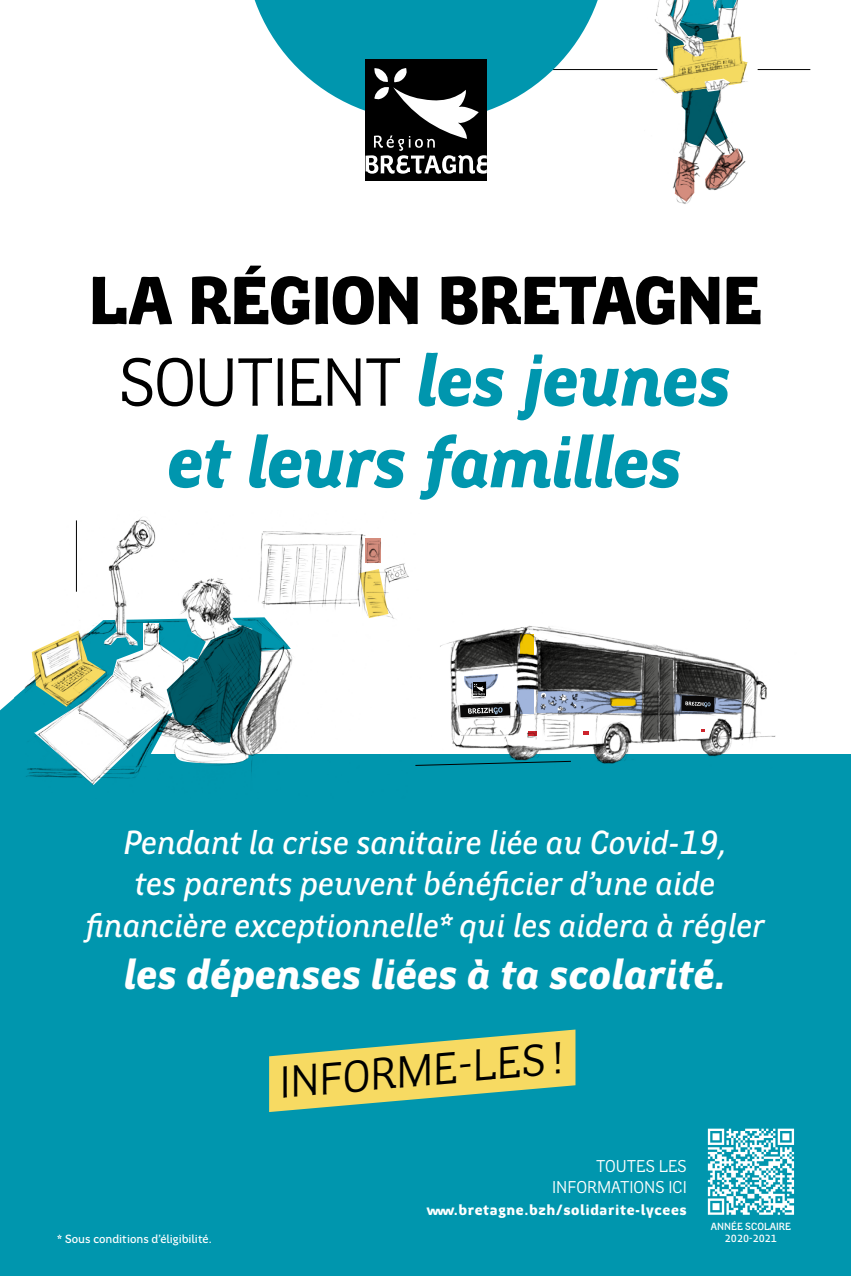
<style>
.page{position:relative;width:851px;height:1276px;background:#fff}
.page>*{position:absolute;margin:0;border:0;box-sizing:border-box;transform-origin:0 0}
.t1{font:italic 900 74.25px/81.6px "Region Bretagne New";letter-spacing:-.015em;color:#0096ae;text-align:center}
.t2{font:900 68.47px "Region Bretagne New";letter-spacing:-.025em;color:#000}
.t3{font:45px "Region Bretagne New";color:#000}
.t4{font:italic 900 42.83px "Region Bretagne New";color:#fff}
.t5{font:italic 500 33.75px/41.4px "Region Bretagne New";color:#fff;text-align:center}
.t6{font:17.25px/20.7px "Region Bretagne New";color:#fff;text-align:right}
.t7{font:900 15px "Region Bretagne New";letter-spacing:.04em;color:#fff}
.t8{font:500 12px "Region Bretagne New";color:#fff}
.t9{font:500 10.5px/12px "Region Bretagne New";color:#fff;text-align:center}
.s1{font-weight:400;font-style:normal;font-size:68.47px;color:#000}
</style>
<div class="page">
<img style="left:644px;top:0;width:104px;height:204px">
<hr style="left:517px;top:69px;width:140px;height:1px;background:#000">
<hr style="left:757px;top:69px;width:53px;height:1px;background:#000">
<div style="left:0;top:754px;width:850px;height:522px;background:#0096ae"></div>
<svg style="left:269px;top:1029px;width:307px;height:83px"></svg>
<img style="left:486px;top:625px;width:290px;height:113px">
<svg style="left:420px;top:634px;width:335px;height:132px"></svg>
<svg style="left:254px;top:0;width:354px;height:121px;fill:#0096ae"></svg>
<div style="left:365px;top:59px;width:121px;height:122px;background:#000"></div>
<svg style="left:365px;top:68px;width:121px;height:106px"></svg>
<svg style="left:20px;top:689px;width:4px;height:65px"></svg>
<img style="left:24px;top:517px;width:396px;height:268px">
<hr style="left:76px;top:520px;width:1px;height:72px;background:#000">
<svg style="left:0;top:692px;width:21px;height:62px"></svg>
<svg style="left:707px;top:1128px;width:86px;height:86px"></svg>
<h2 class="t2" style="left:88px;top:263px;width:675px">LA RÉGION BRETAGNE</h2>
<h1 class="t1" style="left:119px;top:341px;width:614px"><span class="s1">SOUTIENT</span> les jeunes et leurs familles</h1>
<p class="t5" style="left:86px;top:823px;width:681px">Pendant la crise sanitaire liée au Covid-19,<br>tes parents peuvent bénéficier d’une aide financière exceptionnelle* qui les aidera à régler</p>
<p class="t4" style="left:124px;top:950px;width:604px">les dépenses liées à ta scolarité.</p>
<h3 class="t3" style="left:276px;top:1058px;width:288px;rotate:-5deg">INFORME-LES!</h3>
<p class="t8" style="left:57px;top:1232px;width:156px">* Sous conditions d’éligibilité.</p>
<p class="t6" style="left:552px;top:1156px;width:136px">TOUTES LES<br>INFORMATIONS ICI</p>
<p class="t7" style="left:426px;top:1201px;width:262px">www.bretagne.bzh/solidarite-lycees</p>
<p class="t9" style="left:710px;top:1221px;width:82px">ANNÉE SCOLAIRE<br>2020-2021</p>
</div>
